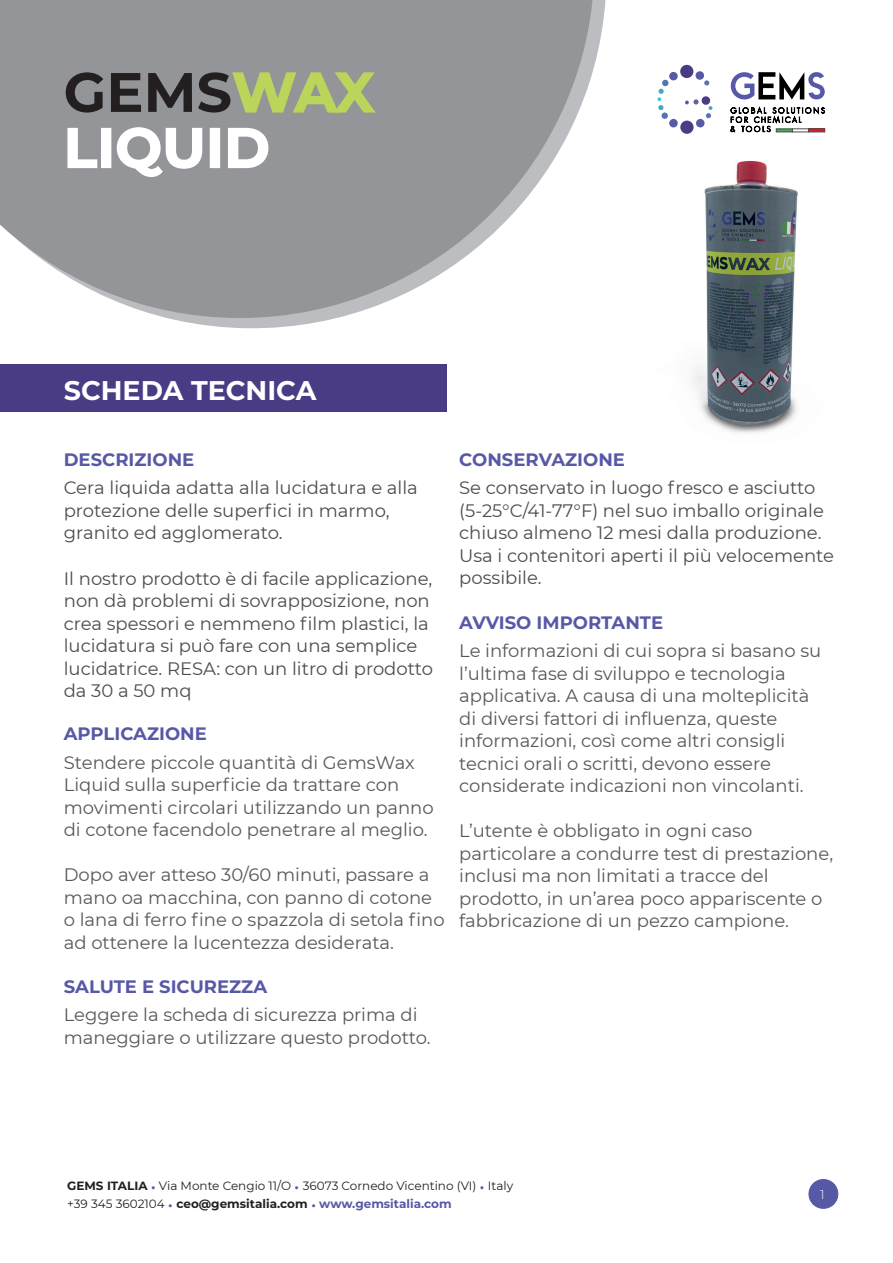
<style>
.page{position:relative;width:893px;height:1263px;background:#fff}
.page>*{position:absolute;margin:0;border:0;box-sizing:border-box;transform-origin:0 0}
.t1{font:700 55.5px/55.5px "Montserrat";color:#fff}
.t2{font:700 27px "Montserrat";color:#fff}
.t3{font:18px/22.5px "Montserrat";color:#57585a}
.t4{font:18px/22.5px "Montserrat";color:#4b4c4d}
.t5{font:700 18px "Montserrat";color:#5758a6}
.t6{font:300 12.6px "Montserrat";color:#fff}
.t7{font:12px/18px "Montserrat";color:#231f20}
.s1{color:#231f20}
.s2{color:#bbd55a}
.s3{font-weight:700}
.s4{font-family:"Gotham Narrow";color:#5758a6}
.s5{font-weight:700;color:#5758a6}
</style>
<div class="page">
<svg style="left:167px;top:0;width:439px;height:329px"></svg>
<svg style="left:0;top:0;width:594px;height:318px;background:#a3a5a7"></svg>
<div style="left:680px;top:121px;width:13px;height:13px;background:#493b84;border-radius:50%"></div>
<div style="left:669px;top:119px;width:9px;height:8px;background:#5758a6;border-radius:50%"></div>
<div style="left:661px;top:113px;width:7px;height:6px;background:#5376bb;border-radius:50%"></div>
<div style="left:696px;top:119px;width:8px;height:8px;background:#5758a6;border-radius:50%"></div>
<div style="left:680px;top:65px;width:13px;height:13px;background:#493b84;border-radius:50%"></div>
<div style="left:696px;top:71px;width:8px;height:9px;background:#5758a6;border-radius:50%"></div>
<div style="left:702px;top:96px;width:8px;height:9px;background:#493b84;border-radius:50%"></div>
<svg style="left:704px;top:80px;width:5px;height:6px"></svg>
<div style="left:669px;top:72px;width:9px;height:8px;background:#5758a6;border-radius:50%"></div>
<svg style="left:657px;top:80px;width:11px;height:30px"></svg>
<svg style="left:706px;top:106px;width:6px;height:12px"></svg>
<svg style="left:685px;top:99px;width:14px;height:6px"></svg>
<svg style="left:730px;top:107px;width:95px;height:25px"></svg>
<svg style="left:730px;top:72px;width:95px;height:28px"></svg>
<div style="left:776px;top:129px;width:17px;height:3px;background:#40ae49;border:1px solid #4b4c4d"></div>
<hr style="left:792px;top:129px;width:17px;height:3px;background:#fff">
<div style="left:808px;top:129px;width:17px;height:3px;border:1px solid #4b4c4d"></div>
<div style="left:809px;top:1179px;width:29px;height:29px;background:#5758a6;border-radius:50%"></div>
<div style="left:808px;top:1179px;width:30px;height:30px;border:1px solid #5758a6;border-radius:50%"></div>
<div style="left:0;top:365px;width:446px;height:47px;background:#493b84"></div>
<img style="left:690px;top:160px;width:108px;height:273px">
<h1 class="t1" style="left:64px;top:62px;width:313px"><span class="s1">GEMS</span><span class="s2">WAX<br></span>LIQUID</h1>
<h2 class="t2" style="left:64px;top:371px;width:254px">SCHEDA TECNICA</h2>
<p class="t5" style="left:64px;top:447px;width:132px">DESCRIZIONE</p>
<p class="t4" style="left:64px;top:476px;width:356px">Cera liquida adatta alla lucidatura e alla protezione delle superfici in marmo, granito ed agglomerato.</p>
<p class="t4" style="left:64px;top:566px;width:371px">Il nostro prodotto è di facile applicazione, non dà problemi di sovrapposizione, non crea spessori e nemmeno film plastici, la lucidatura si può fare con una semplice lucidatrice. RESA: con un litro di prodotto da 30 a 50 mq</p>
<p class="t5" style="left:64px;top:721px;width:145px">APPLICAZIONE</p>
<p class="t3" style="left:64px;top:750px;width:371px">Stendere piccole quantità di GemsWax Liquid sulla superficie da trattare con movimenti circolari utilizzando un panno di cotone facendolo penetrare al meglio.</p>
<p class="t3" style="left:64px;top:863px;width:382px">Dopo aver atteso 30/60 minuti, passare a mano oa macchina, con panno di cotone o lana di ferro fine o spazzola di setola fino ad ottenere la lucentezza desiderata.</p>
<p class="t5" style="left:64px;top:973px;width:205px">SALUTE E SICUREZZA</p>
<p class="t3" style="left:64px;top:1003px;width:368px">Leggere la scheda di sicurezza prima di maneggiare o utilizzare questo prodotto.</p>
<p class="t5" style="left:459px;top:447px;width:167px">CONSERVAZIONE</p>
<p class="t4" style="left:459px;top:476px;width:376px">Se conservato in luogo fresco e asciutto (5-25°C/41-77°F) nel suo imballo originale chiuso almeno 12 mesi dalla produzione.<br>Usa i contenitori aperti il più velocemente possibile.</p>
<p class="t5" style="left:459px;top:609px;width:205px">AVVISO IMPORTANTE</p>
<p class="t3" style="left:459px;top:639px;width:364px">Le informazioni di cui sopra si basano su l’ultima fase di sviluppo e tecnologia applicativa. A causa di una molteplicità di diversi fattori di influenza, queste informazioni, così come altri consigli tecnici orali o scritti, devono essere considerate indicazioni non vincolanti.</p>
<p class="t3" style="left:459px;top:819px;width:375px">L’utente è obbligato in ogni caso particolare a condurre test di prestazione, inclusi ma non limitati a tracce del prodotto, in un’area poco appariscente o fabbricazione di un pezzo campione.</p>
<p class="t7" style="left:67px;top:1176px;width:447px"><span class="s3">GEMS ITALIA</span> <span class="s4">•</span> Via Monte Cengio 11/O <span class="s4">•</span> 36073 Cornedo Vicentino (VI) <span class="s4">•</span> Italy +39 345 3602104 <span class="s4">•</span> <span class="s3">ceo@gemsitalia.com</span> <span class="s4">•</span> <span class="s5">www.gemsitalia.com</span></p>
<p class="t6" style="left:820px;top:1185px;width:6px">1</p>
</div>
